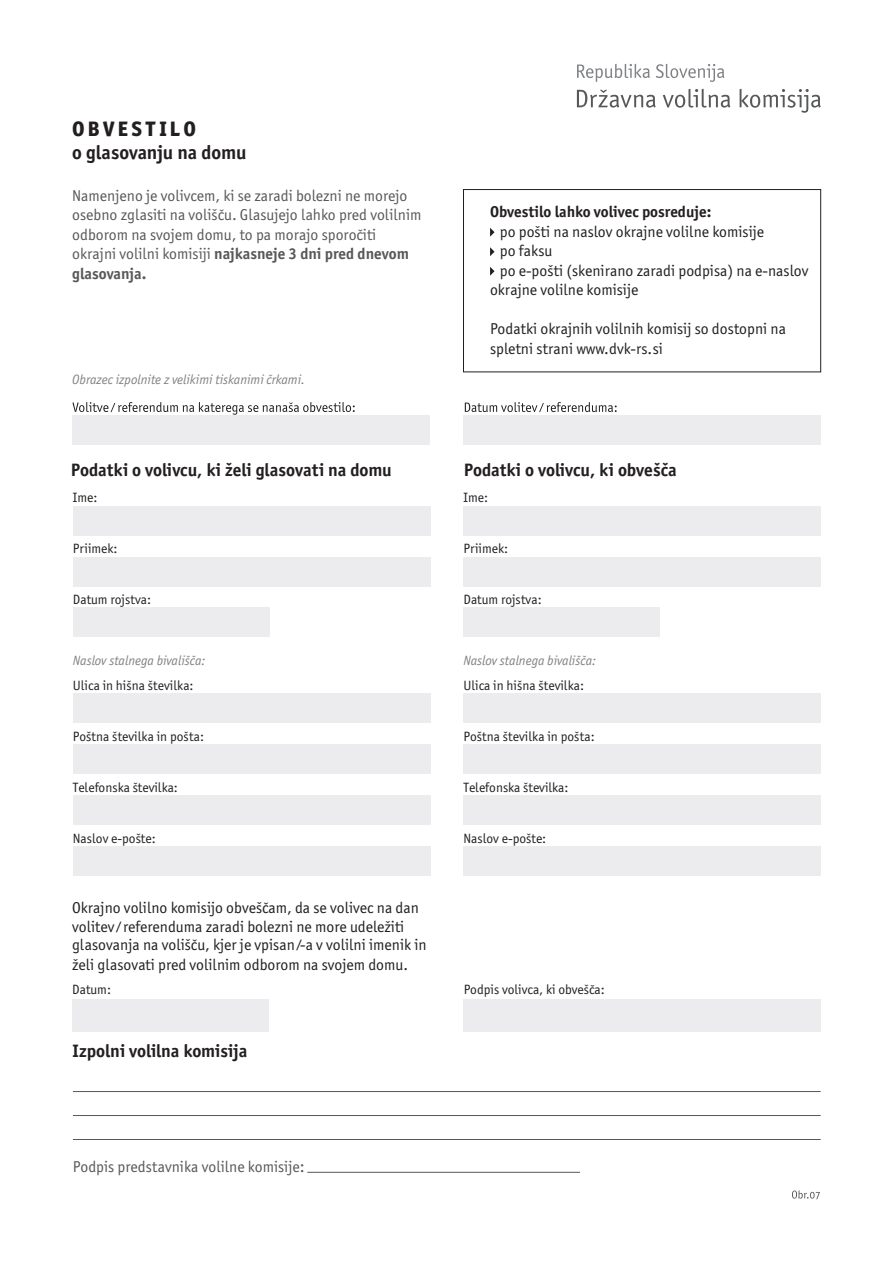
<style>
.page{position:relative;width:893px;height:1263px;background:#fff}
.page>*{position:absolute;margin:0;border:0;box-sizing:border-box;transform-origin:0 0}
.t1{font:800 21px "Officina Sans ITC Pro";letter-spacing:.155em;color:#231f20}
.t2{font:700 19.5px "Officina Sans ITC Pro";letter-spacing:-.005em;color:#231f20}
.t3{font:700 18px "Officina Sans ITC Pro";color:#231f20}
.t4{font:15.75px/19.2px "Officina Sans ITC Pro";color:#231f20}
.t5{font:15.75px/19.5px "Officina Sans ITC Pro";color:#57585a}
.t6{font:700 15.75px "Officina Sans ITC Pro";color:#231f20}
.t7{font:13.5px "Officina Sans ITC Pro";color:#231f20}
.t8{font:italic 13.5px "Officina Sans ITC Pro";color:#808285}
.s1{font-weight:700}
.s2{font-size:16.5px}
</style>
<div class="page">
<svg style="left:577px;top:90px;width:79px;height:18px"></svg>
<svg style="left:663px;top:89px;width:67px;height:19px"></svg>
<svg style="left:740px;top:89px;width:81px;height:24px"></svg>
<svg style="left:577px;top:64px;width:73px;height:18px"></svg>
<svg style="left:656px;top:64px;width:68px;height:18px"></svg>
<svg style="left:792px;top:1190px;width:28px;height:9px"></svg>
<hr style="left:73px;top:1091px;width:748px;height:1px;background:#57585a">
<hr style="left:73px;top:1115px;width:748px;height:1px;background:#57585a">
<hr style="left:73px;top:1139px;width:748px;height:1px;background:#57585a">
<hr style="left:307px;top:1172px;width:273px;height:1px;background:#57585a">
<div style="left:72px;top:999px;width:197px;height:32px;background:#ececee"></div>
<div style="left:463px;top:999px;width:358px;height:32px;background:#ececee"></div>
<div style="left:72px;top:415px;width:358px;height:30px;background:#ececee"></div>
<svg style="left:72px;top:402px;width:283px;height:13px"></svg>
<svg style="left:465px;top:402px;width:152px;height:10px"></svg>
<div style="left:73px;top:506px;width:357px;height:29px;background:#ececee"></div>
<div style="left:463px;top:506px;width:358px;height:29px;background:#ececee"></div>
<div style="left:73px;top:557px;width:357px;height:29px;background:#ececee"></div>
<div style="left:463px;top:557px;width:358px;height:29px;background:#ececee"></div>
<div style="left:73px;top:607px;width:196px;height:30px;background:#ececee"></div>
<div style="left:463px;top:607px;width:197px;height:30px;background:#ececee"></div>
<div style="left:73px;top:694px;width:357px;height:29px;background:#ececee"></div>
<div style="left:463px;top:694px;width:358px;height:29px;background:#ececee"></div>
<div style="left:73px;top:744px;width:357px;height:30px;background:#ececee"></div>
<div style="left:463px;top:744px;width:358px;height:30px;background:#ececee"></div>
<div style="left:463px;top:189px;width:358px;height:183px;border:1px solid #231f20"></div>
<svg style="left:490px;top:228px;width:4px;height:9px"></svg>
<svg style="left:490px;top:247px;width:4px;height:9px"></svg>
<svg style="left:490px;top:267px;width:4px;height:9px"></svg>
<div style="left:463px;top:415px;width:358px;height:30px;background:#ececee"></div>
<div style="left:73px;top:795px;width:357px;height:30px;background:#ececee"></div>
<div style="left:73px;top:846px;width:357px;height:30px;background:#ececee"></div>
<div style="left:463px;top:795px;width:358px;height:30px;background:#ececee"></div>
<div style="left:463px;top:846px;width:358px;height:30px;background:#ececee"></div>
<h1 class="t1" style="left:72px;top:116px;width:125px">OBVESTILO</h1>
<p class="t2" style="left:72px;top:140px;width:176px">o glasovanju na domu</p>
<p class="t5" style="left:72px;top:186px;width:351px">Namenjeno je volivcem, ki se zaradi bolezni ne morejo osebno zglasiti na volišču. Glasujejo lahko pred volilnim odborom na svojem domu, to pa morajo sporočiti okrajni volilni komisiji <span class="s1">najkasneje 3 dni pred dnevom glasovanja.</span></p>
<p class="t8" style="left:72px;top:371px;width:234px">Obrazec izpolnite z velikimi tiskanimi črkami.</p>
<p class="t6" style="left:490px;top:202px;width:223px">Obvestilo lahko volivec posreduje:</p>
<p class="t4" style="left:500px;top:222px;width:266px">po pošti na naslov okrajne volilne komisije</p>
<p class="t4" style="left:500px;top:241px;width:54px">po faksu</p>
<p class="t4" style="left:500px;top:261px;width:310px">po e-pošti (skenirano zaradi podpisa) na e-naslov</p>
<p class="t4" style="left:490px;top:280px;width:150px">okrajne volilne komisije</p>
<p class="t4" style="left:490px;top:319px;width:297px">Podatki okrajnih volilnih komisij so dostopni na spletni strani www.dvk-rs.si</p>
<p class="t3" style="left:71px;top:459px;width:323px">Podatki o volivcu, ki želi glasovati na domu</p>
<p class="t3" style="left:464px;top:459px;width:215px">Podatki o volivcu, ki obvešča</p>
<p class="t7" style="left:73px;top:489px;width:26px">Ime:</p>
<p class="t7" style="left:463px;top:489px;width:26px">Ime:</p>
<p class="t7" style="left:73px;top:540px;width:46px">Priimek:</p>
<p class="t7" style="left:463px;top:540px;width:46px">Priimek:</p>
<p class="t7" style="left:73px;top:591px;width:80px">Datum rojstva:</p>
<p class="t7" style="left:463px;top:591px;width:80px">Datum rojstva:</p>
<p class="t8" style="left:73px;top:653px;width:134px">Naslov stalnega bivališča:</p>
<p class="t8" style="left:463px;top:653px;width:134px">Naslov stalnega bivališča:</p>
<p class="t7" style="left:73px;top:677px;width:122px">Ulica in hišna številka:</p>
<p class="t7" style="left:463px;top:677px;width:122px">Ulica in hišna številka:</p>
<p class="t7" style="left:73px;top:728px;width:133px">Poštna številka in pošta:</p>
<p class="t7" style="left:463px;top:728px;width:133px">Poštna številka in pošta:</p>
<p class="t7" style="left:73px;top:779px;width:107px">Telefonska številka:</p>
<p class="t7" style="left:73px;top:830px;width:84px">Naslov e-pošte:</p>
<p class="t4" style="left:72px;top:898px;width:356px">Okrajno volilno komisijo obveščam, da se volivec na dan volitev ⁄ referenduma zaradi bolezni ne more udeležiti glasovanja na volišču, kjer je vpisan ⁄-a v volilni imenik in želi glasovati pred volilnim odborom na svojem domu.</p>
<p class="t7" style="left:463px;top:779px;width:107px">Telefonska številka:</p>
<p class="t7" style="left:463px;top:830px;width:84px">Naslov e-pošte:</p>
<p class="t7" style="left:72px;top:981px;width:40px">Datum:</p>
<p class="t7" style="left:464px;top:981px;width:143px">Podpis volivca, ki obvešča:</p>
<p class="t3" style="left:73px;top:1040px;width:176px">Izpolni volilna komisija</p>
<p class="t5" style="left:73px;top:1156px;width:233px">Podpis predstavnika volilne komisije<span class="s2">:</span></p>
</div>
